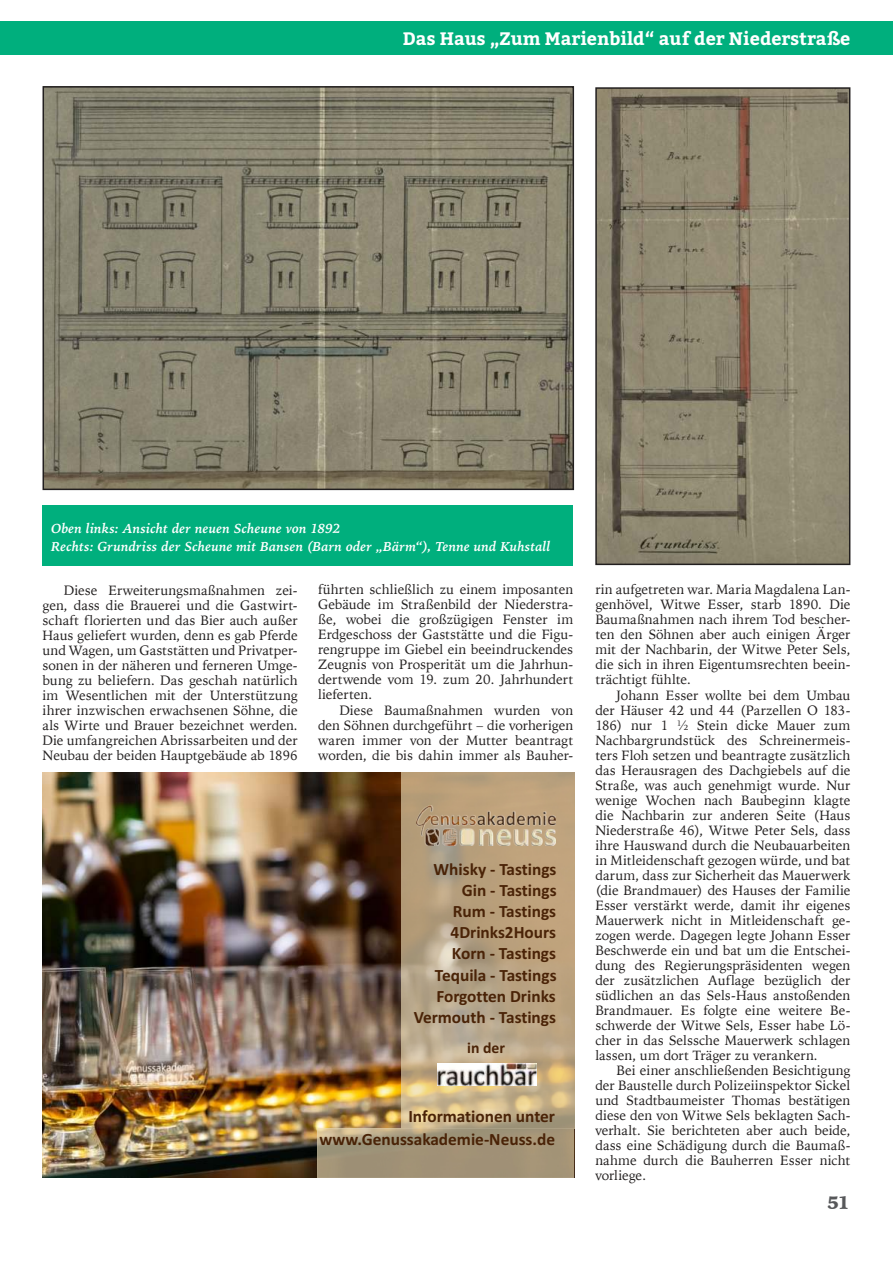
<style>
.page{position:relative;width:893px;height:1263px;background:#fff}
.page>*{position:absolute;margin:0;border:0;box-sizing:border-box;transform-origin:0 0}
.t1{font:700 18px "Bitter";color:#fff}
.t2{font:900 18px "Iowan Old Style";color:#57585a}
.t3{font:700 17.25px/21px "Calibri";color:#4a2307;text-align:right}
.t4{font:700 15.75px "Calibri";color:#4a2307}
.t5{font:13.5px/15px "Iowan Old Style";letter-spacing:.005em;color:#221f1f;text-align:justify}
.t6{font:italic 700 13.5px/18px "Iowan Old Style";letter-spacing:.015em;color:#fff}
</style>
<div class="page">
<div style="left:0;top:21px;width:72px;height:34px;background:#00af7d"></div>
<div style="left:4px;top:21px;width:889px;height:34px;background:#00af7d"></div>
<img style="left:43px;top:773px;width:359px;height:405px">
<img style="left:402px;top:773px;width:172px;height:355px">
<img style="left:416px;top:805px;width:140px;height:41px">
<img style="left:438px;top:1064px;width:99px;height:21px">
<img style="left:317px;top:1128px;width:257px;height:50px">
<img style="left:46px;top:89px;width:525px;height:398px">
<div style="left:43px;top:86px;width:531px;height:404px;border:2px solid #221f1f"></div>
<img style="left:598px;top:90px;width:249px;height:472px">
<div style="left:595px;top:87px;width:255px;height:478px;border:2px solid #221f1f"></div>
<div style="left:43px;top:505px;width:530px;height:60px;background:#00af7d"></div>
<h1 class="t1" style="left:403px;top:31px;width:449px">Das Haus „Zum Marienbild“ auf der Niederstraße</h1>
<p class="t6" style="left:51px;top:521px;width:501px">Oben links: Ansicht der neuen Scheune von 1892<br>Rechts: Grundriss der Scheune mit Bansen (Barn oder „Bärm“), Tenne und Kuhstall</p>
<p class="t5" style="left:318px;top:583px;width:257px">führten schließlich zu einem imposanten Gebäude im Straßenbild der Niederstra&shy;ße, wobei die großzügigen Fenster im Erdgeschoss der Gaststätte und die Figu&shy;rengruppe im Giebel ein beeindruckendes Zeugnis von Prosperität um die Jahrhun&shy;dertwende vom 19. zum 20. Jahrhundert lieferten.</p>
<p class="t5" style="left:318px;top:704px;width:257px;text-indent:21px">Diese Baumaßnahmen wurden von den Söhnen durchgeführt – die vorherigen waren immer von der Mutter beantragt worden, die bis dahin immer als Bauher-</p>
<p class="t5" style="left:43px;top:584px;width:257px;text-indent:21px">Diese Erweiterungsmaßnahmen zei&shy;gen, dass die Brauerei und die Gastwirt&shy;schaft florierten und das Bier auch außer Haus geliefert wurden, denn es gab Pferde und Wagen, um Gaststätten und Privatper&shy;sonen in der näheren und ferneren Umge&shy;bung zu beliefern. Das geschah natürlich im Wesentlichen mit der Unterstützung ihrer inzwischen erwachsenen Söhne, die als Wirte und Brauer bezeichnet werden.<br>Die umfangreichen Abrissarbeiten und der Neubau der beiden Hauptgebäude ab 1896</p>
<p class="t3" style="left:434px;top:858px;width:124px">Whisky - Tastings<br>Gin - Tastings</p>
<p class="t3" style="left:453px;top:900px;width:105px">Rum - Tastings</p>
<p class="t3" style="left:435px;top:943px;width:123px;line-height:21.5px">Korn - Tastings<br>Tequila - Tastings</p>
<p class="t3" style="left:451px;top:922px;width:107px">4Drinks2Hours</p>
<p class="t3" style="left:436px;top:985px;width:121px">Forgotten Drinks</p>
<p class="t3" style="left:414px;top:1006px;width:144px">Vermouth - Tastings</p>
<p class="t4" style="left:467px;top:1036px;width:39px">in der</p>
<p class="t3" style="left:320px;top:1105px;width:237px;line-height:22.4px">Informationen unter www.Genussakademie-Neuss.de</p>
<p class="t5" style="left:595px;top:583px;width:257px">rin aufgetreten war. Maria Magdalena Lan&shy;genhövel, Witwe Esser, starb 1890. Die Baumaßnahmen nach ihrem Tod bescher&shy;ten den Söhnen aber auch einigen Ärger mit der Nachbarin, der Witwe Peter Sels, die sich in ihren Eigentumsrechten beein&shy;trächtigt fühlte.</p>
<p class="t5" style="left:595px;top:689px;width:257px;text-indent:21px">Johann Esser wollte bei dem Umbau der Häuser 42 und 44 (Parzellen O 183- 186) nur 1 ½ Stein dicke Mauer zum Nachbargrundstück des Schreinermeis&shy;ters Floh setzen und beantragte zusätzlich das Herausragen des Dachgiebels auf die Straße, was auch genehmigt wurde. Nur wenige Wochen nach Baubeginn klagte die Nachbarin zur anderen Seite (Haus Niederstraße 46), Witwe Peter Sels, dass ihre Hauswand durch die Neubauarbeiten in Mitleidenschaft gezogen würde, und bat darum, dass zur Sicherheit das Mauerwerk (die Brandmauer) des Hauses der Familie Esser verstärkt werde, damit ihr eigenes Mauerwerk nicht in Mitleidenschaft ge&shy;zogen werde. Dagegen legte Johann Esser Beschwerde ein und bat um die Entschei&shy;dung des Regierungspräsidenten wegen der zusätzlichen Auflage bezüglich der südlichen an das Sels-Haus anstoßenden Brandmauer. Es folgte eine weitere Be&shy;schwerde der Witwe Sels, Esser habe Lö&shy;cher in das Selssche Mauerwerk schlagen lassen, um dort Träger zu verankern.</p>
<p class="t5" style="left:595px;top:1064px;width:257px;text-indent:21px">Bei einer anschließenden Besichtigung der Baustelle durch Polizeiinspektor Sickel und Stadtbaumeister Thomas bestätigen diese den von Witwe Sels beklagten Sach&shy;verhalt. Sie berichteten aber auch beide, dass eine Schädigung durch die Baumaß&shy;nahme durch die Bauherren Esser nicht vorliege.</p>
<h1 class="t2" style="left:827px;top:1195px;width:24px">51</h1>
</div>
